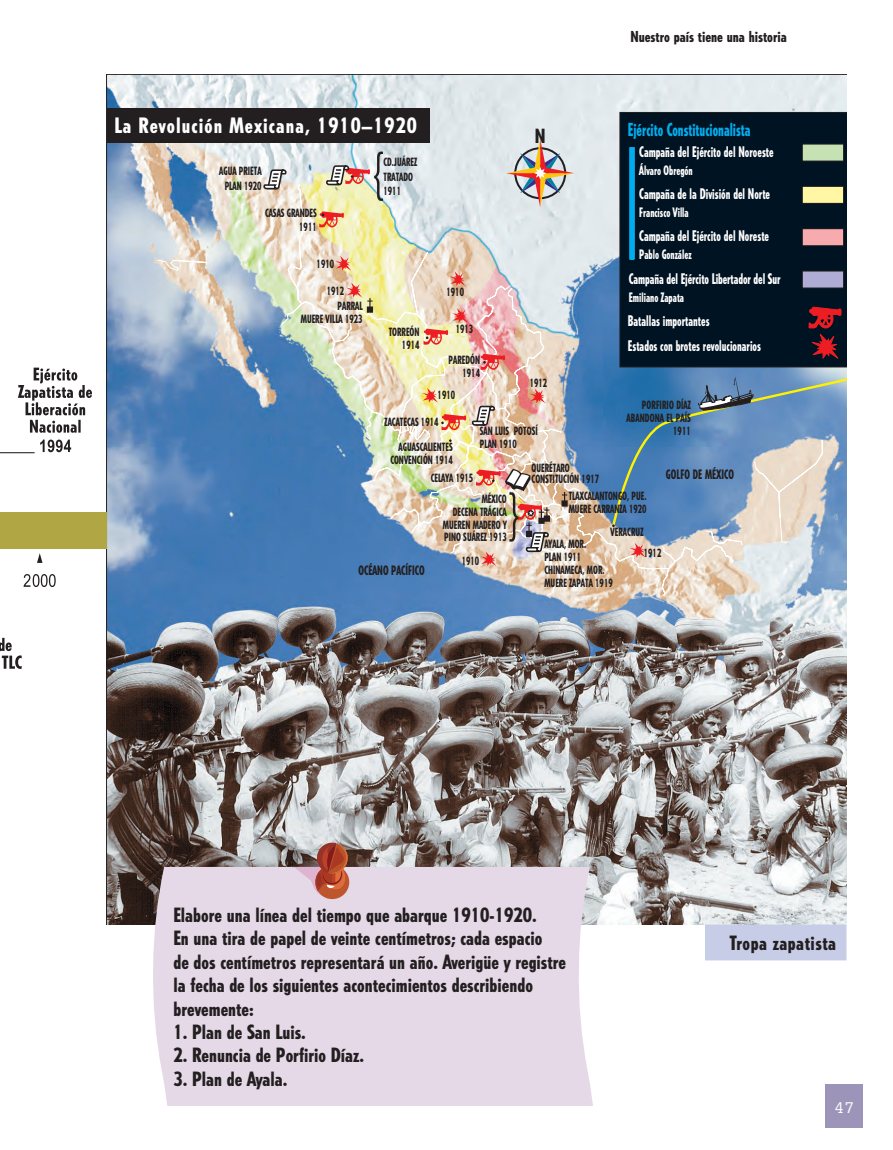
<style>
.page{position:relative;width:893px;height:1150px;background:#fff}
.page>*{position:absolute;margin:0;border:0;box-sizing:border-box;transform-origin:0 0}
.t1{font:800 condensed 21px "Tempo Std";letter-spacing:.05em;color:#fff}
.t2{font:800 condensed 19.5px/23.4px "Tempo Std";color:#231f20}
.t3{font:800 condensed 19.5px "Tempo Std";letter-spacing:.025em;color:#231f20}
.t4{font:800 condensed 19.35px "Tempo";color:#231f20}
.t5{font:800 condensed 17.7px "Tempo";color:#00aeef;scale:.8 1}
.t6{font:800 condensed 15px "Tempo";color:#231f20}
.t7{font:15px "Glypha";color:#fff}
.t8{font:800 condensed 14.55px/24.8px "Tempo";color:#fff;scale:.8 1}
.t9{font:800 condensed 12.9px "Tempo";color:#fff;scale:.8 1}
.t10{font:800 condensed 12.9px "Tempo";letter-spacing:.005em;color:#231f20;scale:.8 1}
.t11{font:800 condensed 11.25px/12.9px "Tempo";letter-spacing:.005em;color:#231f20;text-align:right;scale:.8 1}
</style>
<div class="page">
<div style="left:825px;top:1084px;width:38px;height:43px;background:#9d94b9"></div>
<img style="left:106px;top:74px;width:740px;height:850px">
<svg style="left:335px;top:256px;width:16px;height:14px"></svg>
<svg style="left:450px;top:271px;width:15px;height:15px"></svg>
<svg style="left:530px;top:388px;width:15px;height:15px"></svg>
<svg style="left:630px;top:543px;width:15px;height:14px"></svg>
<svg style="left:561px;top:492px;width:7px;height:14px"></svg>
<svg style="left:346px;top:283px;width:27px;height:29px"></svg>
<svg style="left:263px;top:169px;width:24px;height:21px"></svg>
<div style="left:619px;top:112px;width:227px;height:255px;background:#001322"></div>
<svg style="left:808px;top:306px;width:34px;height:54px;background:#5c1622"></svg>
<hr style="left:630px;top:147px;width:4px;height:112px;background:#00aeef">
<div style="left:802px;top:144px;width:41px;height:17px;background:#c6e2b5"></div>
<div style="left:802px;top:144px;width:42px;height:17px;border:1px solid #231f20"></div>
<div style="left:802px;top:186px;width:41px;height:17px;background:#fff7a4"></div>
<div style="left:802px;top:186px;width:42px;height:17px;border:1px solid #231f20"></div>
<div style="left:802px;top:229px;width:41px;height:17px;background:#f7abaf"></div>
<div style="left:802px;top:228px;width:42px;height:18px;border:1px solid #231f20"></div>
<div style="left:802px;top:271px;width:41px;height:17px;background:#afacd5"></div>
<div style="left:802px;top:271px;width:42px;height:17px;border:1px solid #231f20"></div>
<svg style="left:506px;top:139px;width:68px;height:68px;background:#cabfb9"></svg>
<svg style="left:319px;top:211px;width:25px;height:16px"></svg>
<svg style="left:422px;top:388px;width:74px;height:42px;background:#e5c8a8"></svg>
<svg style="left:611px;top:372px;width:235px;height:156px;background:#7598b9"></svg>
<svg style="left:480px;top:354px;width:25px;height:16px"></svg>
<svg style="left:423px;top:308px;width:45px;height:36px;background:#edbda3"></svg>
<img style="left:476px;top:469px;width:74px;height:97px">
<svg style="left:325px;top:151px;width:58px;height:50px;background:#d2c9b9"></svg>
<div style="left:706px;top:924px;width:140px;height:35px;background:#c7cde7"></div>
<div style="left:705px;top:924px;width:141px;height:35px;border:1px solid #c7cde7"></div>
<div style="left:107px;top:108px;width:322px;height:35px;background:#231f20"></div>
<svg style="left:18px;top:367px;width:74px;height:65px"></svg>
<div style="left:0;top:511px;width:107px;height:37px;background:#b0a643"></div>
<svg style="left:37px;top:553px;width:6px;height:10px"></svg>
<svg style="left:24px;top:574px;width:32px;height:13px"></svg>
<svg style="left:0;top:637px;width:22px;height:31px"></svg>
<svg style="left:0;top:439px;width:71px;height:15px"></svg>
<div style="left:149px;top:866px;width:451px;height:238px;background:#e5d9e8"></div>
<svg style="left:279px;top:840px;width:70px;height:58px;background:#b68782"></svg>
<h1 class="t1" style="left:114px;top:112px;width:304px">La Revolución Mexicana, 1910–1920</h1>
<p class="t11" style="left:219px;top:164px;width:54px;line-height:14.5px;text-align:center">AGUA PRIETA<br>PLAN 1920</p>
<p class="t11" style="left:265px;top:205px;width:66px;line-height:14.5px">CASAS GRANDES<br>1911</p>
<p class="t11" style="left:383px;top:154px;width:43px;line-height:14.5px;text-align:left">CD.JUÁREZ<br>TRATADO<br>1911</p>
<p class="t11" style="left:317px;top:257px;width:23px">1910</p>
<p class="t11" style="left:327px;top:284px;width:23px">1912</p>
<p class="t11" style="left:446px;top:285px;width:23px">1910</p>
<p class="t11" style="left:456px;top:322px;width:23px">1913</p>
<p class="t11" style="left:301px;top:299px;width:79px">PARRAL<br>MUERE VILLA 1923</p>
<p class="t11" style="left:389px;top:325px;width:40px">TORREÓN<br>1914</p>
<p class="t11" style="left:449px;top:353px;width:41px">PAREDÓN<br>1914</p>
<h3 class="t4" style="left:535px;top:124px;width:12px">N</h3>
<p class="t11" style="left:530px;top:376px;width:23px">1912</p>
<h3 class="t6" style="left:630px;top:28px;width:158px">Nuestro país tiene una historia</h3>
<h3 class="t5" style="left:628px;top:118px;width:155px">Ejército Constitucionalista</h3>
<p class="t8" style="left:639px;top:139px;width:169px">Campaña del Ejército del Noroeste</p>
<p class="t9" style="left:639px;top:162px;width:68px">Álvaro Obregón</p>
<p class="t8" style="left:639px;top:181px;width:165px">Campaña de la División del Norte</p>
<p class="t9" style="left:639px;top:204px;width:63px">Francisco Villa</p>
<p class="t8" style="left:639px;top:223px;width:164px">Campaña del Ejército del Noreste</p>
<p class="t9" style="left:639px;top:246px;width:67px">Pablo González</p>
<p class="t8" style="left:629px;top:266px;width:191px">Campaña del Ejército Libertador del Sur</p>
<p class="t9" style="left:629px;top:288px;width:71px">Emiliano Zapata</p>
<p class="t8" style="left:628px;top:308px;width:168px">Batallas importantes<br>Estados con brotes revolucionarios</p>
<p class="t11" style="left:438px;top:388px;width:23px">1910</p>
<p class="t11" style="left:627px;top:398px;width:82px">PORFIRIO DÍAZ<br>ABANDONA EL PAÍS<br>1911</p>
<p class="t11" style="left:385px;top:415px;width:69px">ZACATECAS 1914</p>
<p class="t11" style="left:480px;top:424px;width:74px;text-align:left">SAN LUIS POTOSÍ<br>PLAN 1910</p>
<p class="t11" style="left:532px;top:462px;width:86px;line-height:11.2px;text-align:left">QUERÉTARO<br>CONSTITUCIÓN 1917</p>
<p class="t11" style="left:390px;top:440px;width:80px">AGUASCALIENTES<br>CONVENCIÓN 1914</p>
<p class="t11" style="left:443px;top:492px;width:81px">MÉXICO<br>DECENA TRÁGICA<br>MUEREN MADERO Y<br>PINO SUÁREZ 1913</p>
<p class="t10" style="left:666px;top:466px;width:87px">GOLFO DE MÉXICO</p>
<p class="t11" style="left:431px;top:470px;width:55px">CELAYA 1915</p>
<p class="t11" style="left:569px;top:489px;width:99px;text-align:left">TLAXCALANTONGO, PUE.<br>MUERE CARRANZA 1920</p>
<p class="t11" style="left:610px;top:525px;width:43px">VERACRUZ</p>
<p class="t11" style="left:544px;top:537px;width:87px;text-align:left">AYALA, MOR.<br>PLAN 1911<br>CHINAMECA, MOR.<br>MUERE ZAPATA 1919</p>
<p class="t11" style="left:644px;top:546px;width:23px">1912</p>
<p class="t11" style="left:462px;top:554px;width:23px">1910</p>
<p class="t10" style="left:358px;top:562px;width:84px">OCÉANO PACÍFICO</p>
<p class="t2" style="left:173px;top:902px;width:394px">elabore una línea del tiempo que abarque 1910-1920.<br>En una tira de papel de veinte centímetros; cada espacio<br>de dos centímetros representará un año. Averigüe y registre la fecha de los siguientes acontecimientos describiendo brevemente:</p>
<h2 class="t2" style="left:173px;top:1019px;width:134px">1. Plan de San Luis.</h2>
<h2 class="t2" style="left:173px;top:1043px;width:192px">2. Renuncia de Porfirio Díaz.</h2>
<h2 class="t2" style="left:173px;top:1066px;width:116px">3. Plan de Ayala.</h2>
<h2 class="t3" style="left:729px;top:930px;width:108px">Tropa zapatista</h2>
<h3 class="t7" style="left:835px;top:1098px;width:20px">47</h3>
</div>
